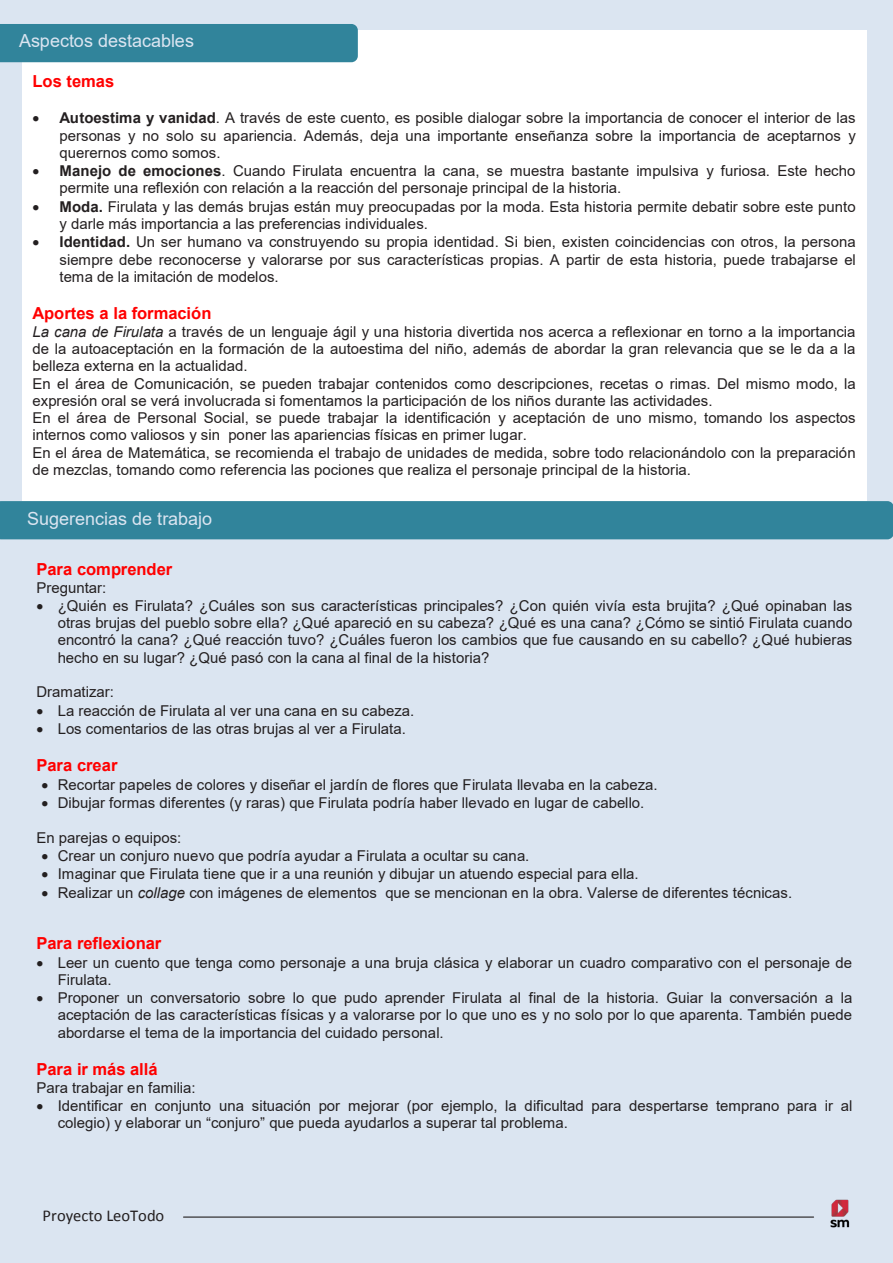
<style>
.page{position:relative;width:893px;height:1263px;background:#fff}
.page>*{position:absolute;margin:0;border:0;box-sizing:border-box;transform-origin:0 0}
.t1{font:18px "Arial";letter-spacing:.005em;color:#dbe5f1}
.t2{font:700 16.5px "Arial";color:#f00}
.t3{font:16.5px "Calibri";color:#231f20}
.t4{font:15px/17.2px "Arial";color:#231f20}
.s1{font-weight:700}
.s2{font-style:italic}
</style>
<div class="page">
<div style="left:0;top:1px;width:893px;height:1262px;background:#dbe5f1"></div>
<hr style="left:184px;top:1216px;width:630px;height:1px;background:#231f20">
<div style="left:22px;top:30px;width:845px;height:471px;background:#fff"></div>
<div style="left:0;top:501px;width:893px;height:38px;background:#31849b"></div>
<div style="left:0;top:24px;width:358px;height:38px;background:#31849b"></div>
<img style="left:813px;top:1199px;width:37px;height:29px">
<p class="t1" style="left:19px;top:29px;width:176px">Aspectos destacables</p>
<p class="t2" style="left:33px;top:69px;width:83px">Los temas</p>
<p class="t4" style="left:60px;top:109px;width:798px;text-align:justify;text-indent:-27px">• <span class="s1">Autoestima y vanidad</span>. A través de este cuento, es posible dialogar sobre la importancia de conocer el interior de las personas y no solo su apariencia. Además, deja una importante enseñanza sobre la importancia de aceptarnos y querernos como somos.</p>
<p class="t4" style="left:60px;top:162px;width:797px;text-indent:-27px">• <span class="s1">Manejo de emociones</span>. Cuando Firulata encuentra la cana, se muestra bastante impulsiva y furiosa. Este hecho permite una reflexión con relación a la reacción del personaje principal de la historia.</p>
<p class="t4" style="left:60px;top:198px;width:798px;text-indent:-27px">• <span class="s1">Moda.</span> Firulata y las demás brujas están muy preocupadas por la moda. Esta historia permite debatir sobre este punto y darle más importancia a las preferencias individuales.</p>
<p class="t4" style="left:60px;top:233px;width:798px;text-align:justify;text-indent:-27px">• <span class="s1">Identidad.</span> Un ser humano va construyendo su propia identidad. Si bien, existen coincidencias con otros, la persona siempre debe reconocerse y valorarse por sus características propias. A partir de esta historia, puede trabajarse el tema de la imitación de modelos.</p>
<p class="t2" style="left:33px;top:302px;width:180px">Aportes a la formación</p>
<p class="t4" style="left:33px;top:323px;width:825px"><span class="s2">La cana de Firulata</span> a través de un lenguaje ágil y una historia divertida nos acerca a reflexionar en torno a la importancia de la autoaceptación en la formación de la autoestima del niño, además de abordar la gran relevancia que se le da a la belleza externa en la actualidad.<br>En el área de Comunicación, se pueden trabajar contenidos como descripciones, recetas o rimas. Del mismo modo, la expresión oral se verá involucrada si fomentamos la participación de los niños durante las actividades.<br>En el área de Personal Social, se puede trabajar la identificación y aceptación de uno mismo, tomando los aspectos internos como valiosos y sin poner las apariencias físicas en primer lugar.<br>En el área de Matemática, se recomienda el trabajo de unidades de medida, sobre todo relacionándolo con la preparación de mezclas, tomando como referencia las pociones que realiza el personaje principal de la historia.</p>
<p class="t1" style="left:27px;top:506px;width:186px">Sugerencias de trabajo</p>
<p class="t2" style="left:37px;top:558px;width:137px">Para comprender</p>
<p class="t4" style="left:37px;top:579px;width:71px">Preguntar:</p>
<p class="t4" style="left:58px;top:597px;width:796px;text-align:justify;text-indent:-21px">• ¿Quién es Firulata? ¿Cuáles son sus características principales? ¿Con quién vivía esta brujita? ¿Qué opinaban las otras brujas del pueblo sobre ella? ¿Qué apareció en su cabeza? ¿Qué es una cana? ¿Cómo se sintió Firulata cuando encontró la cana? ¿Qué reacción tuvo? ¿Cuáles fueron los cambios que fue causando en su cabello? ¿Qué hubieras hecho en su lugar? ¿Qué pasó con la cana al final de la historia?</p>
<p class="t4" style="left:36px;top:683px;width:79px">Dramatizar:</p>
<p class="t4" style="left:36px;top:702px;width:379px">• La reacción de Firulata al ver una cana en su cabeza.</p>
<p class="t4" style="left:36px;top:720px;width:371px">• Los comentarios de las otras brujas al ver a Firulata.</p>
<p class="t2" style="left:37px;top:754px;width:82px">Para crear</p>
<p class="t4" style="left:42px;top:776px;width:618px">• Recortar papeles de colores y diseñar el jardín de flores que Firulata llevaba en la cabeza.</p>
<p class="t4" style="left:42px;top:794px;width:604px">• Dibujar formas diferentes (y raras) que Firulata podría haber llevado en lugar de cabello.</p>
<p class="t4" style="left:37px;top:829px;width:146px">En parejas o equipos:</p>
<p class="t4" style="left:42px;top:847px;width:489px">• Crear un conjuro nuevo que podría ayudar a Firulata a ocultar su cana.</p>
<p class="t4" style="left:42px;top:865px;width:599px">• Imaginar que Firulata tiene que ir a una reunión y dibujar un atuendo especial para ella.</p>
<p class="t4" style="left:42px;top:883px;width:752px">• Realizar un <span class="s2">collage</span> con imágenes de elementos que se mencionan en la obra. Valerse de diferentes técnicas.</p>
<p class="t2" style="left:37px;top:931px;width:126px">Para reflexionar</p>
<p class="t4" style="left:58px;top:954px;width:796px;text-indent:-21px">• Leer un cuento que tenga como personaje a una bruja clásica y elaborar un cuadro comparativo con el personaje de<br>Firulata.</p>
<p class="t4" style="left:58px;top:989px;width:796px;text-align:justify;text-indent:-21px">• Proponer un conversatorio sobre lo que pudo aprender Firulata al final de la historia. Guiar la conversación a la aceptación de las características físicas y a valorarse por lo que uno es y no solo por lo que aparenta. También puede abordarse el tema de la importancia del cuidado personal.</p>
<p class="t2" style="left:37px;top:1057px;width:123px">Para ir más allá</p>
<p class="t4" style="left:37px;top:1079px;width:161px">Para trabajar en familia:</p>
<p class="t4" style="left:58px;top:1097px;width:796px;text-indent:-21px">• Identificar en conjunto una situación por mejorar (por ejemplo, la dificultad para despertarse temprano para ir al colegio) y elaborar un “conjuro” que pueda ayudarlos a superar tal problema.</p>
<p class="t3" style="left:43px;top:1205px;width:123px">Proyecto LeoTodo</p>
</div>
